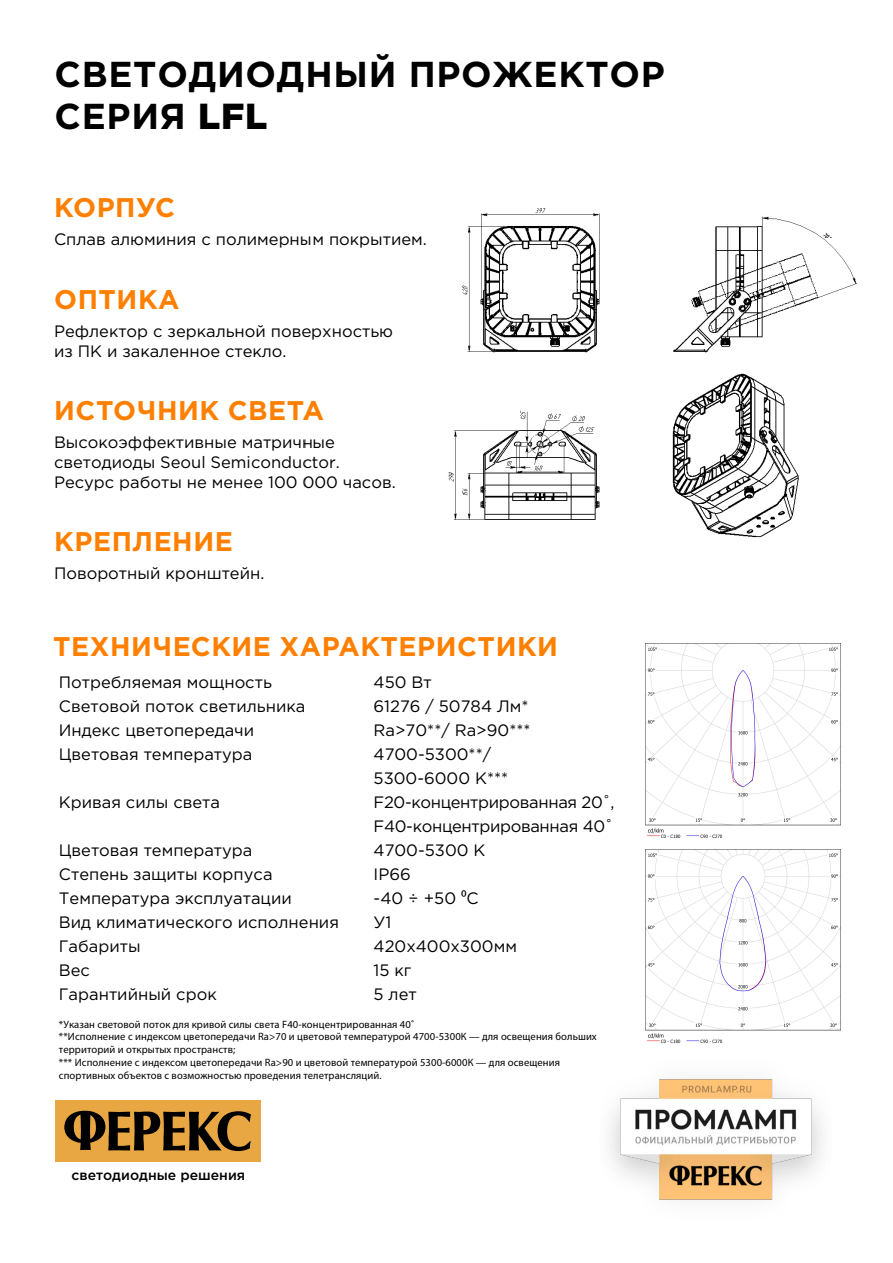
<style>
.page{position:relative;width:893px;height:1263px;background:#fff}
.page>*{position:absolute;margin:0;border:0;box-sizing:border-box;transform-origin:0 0}
.t1{font:700 36px/42.3px "Gotham Pro";letter-spacing:.02em;color:#000}
.t2{font:700 27px "Gotham Pro";letter-spacing:.02em;color:#ff8000}
.t3{font:16.5px/19.8px "Gotham Pro";color:#000}
.t4{font:16.5px/24px "Gotham Pro";letter-spacing:-.02em;color:#000}
.t5{font:500 13.95px "Gotham Pro";color:#000}
.t6{font:10.65px/12.8px "Myriad Pro";letter-spacing:.01em;color:#010101}
.s1{font-weight:900}
.s2{font-family:"Myriad Pro"}
</style>
<div class="page">
<div style="left:55px;top:1100px;width:205px;height:62px;background:#e9a744"></div>
<svg style="left:64px;top:1111px;width:187px;height:40px"></svg>
<img style="left:645px;top:643px;width:196px;height:195px">
<img style="left:645px;top:849px;width:196px;height:195px">
<img style="left:448px;top:208px;width:409px;height:330px">
<img style="left:610px;top:1079px;width:212px;height:121px">
<h1 class="t1" style="left:54px;top:52px;width:612px">СВЕТОДИОДНЫЙ ПРОЖЕКТОР<br>СЕРИЯ <span class="s1">LFL</span></h1>
<h2 class="t2" style="left:54px;top:191px;width:122px">КОРПУС</h2>
<p class="t3" style="left:54px;top:229px;width:374px">Сплав алюминия с полимерным покрытием.</p>
<h2 class="t2" style="left:54px;top:283px;width:127px">ОПТИКА</h2>
<p class="t3" style="left:54px;top:321px;width:341px">Рефлектор с зеркальной поверхностью из ПК и закаленное стекло.</p>
<h2 class="t2" style="left:54px;top:395px;width:271px">ИСТОЧНИК СВЕТА</h2>
<p class="t3" style="left:54px;top:433px;width:343px">Высокоэффективные матричные светодиоды Seoul Semiconductor.<br>Ресурс работы не менее 100 000 часов.</p>
<h2 class="t2" style="left:54px;top:525px;width:180px">КРЕПЛЕНИЕ</h2>
<p class="t3" style="left:54px;top:563px;width:212px">Поворотный кронштейн.</p>
<h2 class="t2" style="left:53px;top:630px;width:506px">ТЕХНИЧЕСКИЕ ХАРАКТЕРИСТИКИ</h2>
<p class="t3" style="left:59px;top:672px;width:214px">Потребляемая мощность</p>
<p class="t3" style="left:374px;top:672px;width:60px">450 Вт</p>
<p class="t3" style="left:59px;top:696px;width:248px">Световой поток светильника</p>
<p class="t3" style="left:374px;top:696px;width:156px">61276 / 50784 Лм*</p>
<p class="t3" style="left:59px;top:720px;width:197px">Индекс цветопередачи</p>
<p class="t3" style="left:374px;top:720px;width:158px">Ra&gt;70**/ Ra&gt;90***</p>
<p class="t3" style="left:59px;top:744px;width:195px">Цветовая температура</p>
<p class="t3" style="left:374px;top:742px;width:136px;line-height:24px">4700-5300**/<br>5300-6000 К***</p>
<p class="t3" style="left:59px;top:792px;width:163px">Кривая силы света</p>
<p class="t4" style="left:374px;top:790px;width:242px">F20-концентрированная 20˚,<br>F40-концентрированная 40˚</p>
<p class="t3" style="left:59px;top:840px;width:195px">Цветовая температура</p>
<p class="t3" style="left:374px;top:840px;width:113px">4700-5300 K</p>
<p class="t3" style="left:59px;top:864px;width:215px">Степень защиты корпуса</p>
<p class="t3" style="left:374px;top:864px;width:39px">IP66</p>
<p class="t3" style="left:59px;top:888px;width:234px">Температура эксплуатации</p>
<p class="t3" style="left:374px;top:888px;width:107px">-40 ÷ +50 <span class="s2">0</span>С</p>
<p class="t3" style="left:59px;top:912px;width:282px">Вид климатического исполнения</p>
<p class="t3" style="left:374px;top:912px;width:19px">У1</p>
<p class="t3" style="left:59px;top:936px;width:83px">Габариты</p>
<p class="t3" style="left:374px;top:936px;width:145px">420х400х300мм</p>
<p class="t3" style="left:59px;top:960px;width:33px">Вес</p>
<p class="t3" style="left:374px;top:960px;width:39px">15 кг</p>
<p class="t3" style="left:59px;top:984px;width:159px">Гарантийный срок</p>
<p class="t3" style="left:374px;top:984px;width:45px">5 лет</p>
<p class="t6" style="left:59px;top:1017px;width:539px">*Указан световой поток для кривой силы света F40-концентрированная 40˚<br>**Исполнение с индексом цветопередачи Ra&gt;70 и цветовой температурой 4700-5300К — для освещения больших территорий и открытых пространств;<br>*** Исполнение с индексом цветопередачи Ra&gt;90 и цветовой температурой 5300-6000К — для освещения спортивных объектов с возможностью проведения телетрансляций.</p>
<p class="t5" style="left:72px;top:1167px;width:175px">светодиодные решения</p>
</div>
